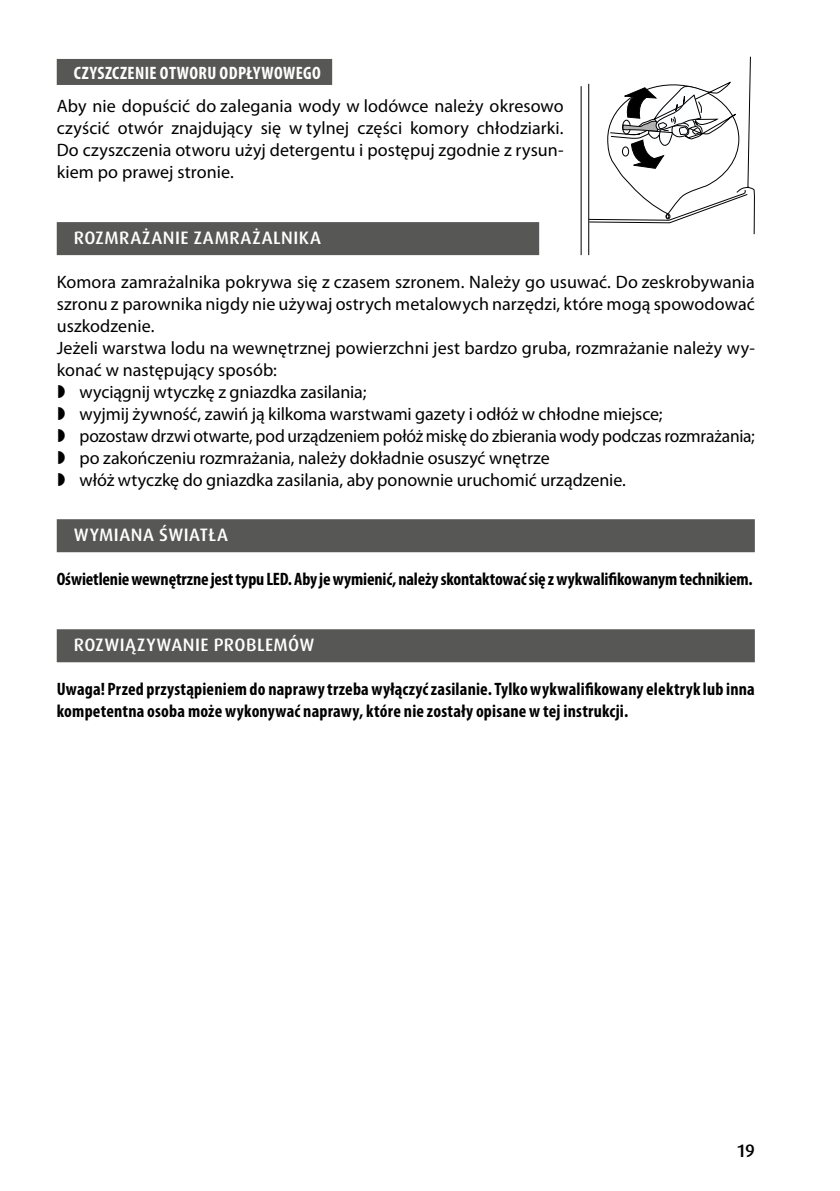
<style>
.page{position:relative;width:840px;height:1191px;background:#fff}
.page>*{position:absolute;margin:0;border:0;box-sizing:border-box;transform-origin:0 0}
.t1{font:18px/22px "Myriad Pro";color:#000;text-align:justify}
.t2{font:700 condensed 18px/22px "Myriad Pro";letter-spacing:.01em;color:#000}
.t3{font:700 condensed 18px "Myriad Pro";letter-spacing:-.01em;color:#000}
.t4{font:500 18px "Dax Pro";letter-spacing:.03em;color:#fff}
.t5{font:700 condensed 18px "Myriad Pro";letter-spacing:.025em;color:#fff}
.t6{font:500 18px "Dax Pro";color:#000}
</style>
<div class="page">
<div style="left:57px;top:59px;width:275px;height:26px;background:#575756"></div>
<div style="left:57px;top:222px;width:482px;height:33px;background:#575756"></div>
<div style="left:57px;top:519px;width:697px;height:33px;background:#575756"></div>
<div style="left:57px;top:629px;width:697px;height:33px;background:#575756"></div>
<hr style="left:588px;top:84px;width:1px;height:171px;background:#000">
<hr style="left:580px;top:86px;width:1px;height:169px;background:#000">
<svg style="left:588px;top:57px;width:166px;height:178px"></svg>
<p class="t5" style="left:74px;top:63px;width:248px">CZYSZCZENIE OTWORU ODPŁYWOWEGO</p>
<p class="t1" style="left:57px;top:95px;width:508px">Aby nie dopuścić do zalegania wody w lodówce należy okresowo czyścić otwór znajdujący się w tylnej części komory chłodziarki.<br>Do czyszczenia otworu użyj detergentu i postępuj zgodnie z rysun&shy;kiem po prawej stronie.</p>
<p class="t4" style="left:74px;top:226px;width:248px">ROZMRAŻANIE ZAMRAŻALNIKA</p>
<p class="t1" style="left:57px;top:271px;width:699px">Komora zamrażalnika pokrywa się z czasem szronem. Należy go usuwać. Do zeskrobywania</p>
<p class="t1" style="left:57px;top:293px;width:699px">szronu z parownika nigdy nie używaj ostrych metalowych narzędzi, które mogą spowodować</p>
<p class="t1" style="left:57px;top:315px;width:99px">uszkodzenie.</p>
<p class="t1" style="left:57px;top:337px;width:699px">Jeżeli warstwa lodu na wewnętrznej powierzchni jest bardzo gruba, rozmrażanie należy wy-</p>
<p class="t1" style="left:57px;top:359px;width:221px">konać w następujący sposób:</p>
<p class="t1" style="left:79px;top:381px;width:288px">wyciągnij wtyczkę z gniazdka zasilania;</p>
<p class="t1" style="left:79px;top:403px;width:584px">wyjmij żywność, zawiń ją kilkoma warstwami gazety i odłóż w chłodne miejsce;</p>
<p class="t1" style="left:79px;top:425px;width:676px">pozostaw drzwi otwarte, pod urządzeniem połóż miskę do zbierania wody podczas rozmrażania;</p>
<p class="t1" style="left:79px;top:447px;width:471px">po zakończeniu rozmrażania, należy dokładnie osuszyć wnętrze</p>
<p class="t1" style="left:79px;top:469px;width:547px">włóż wtyczkę do gniazdka zasilania, aby ponownie uruchomić urządzenie.</p>
<p class="t4" style="left:74px;top:523px;width:155px">WYMIANA ŚWIATŁA</p>
<p class="t3" style="left:57px;top:569px;width:697px">Oświetlenie wewnętrzne jest typu LED. Aby je wymienić, należy skontaktować się zwykwalifikowanym technikiem.</p>
<p class="t4" style="left:74px;top:633px;width:242px">ROZWIĄZYWANIE PROBLEMÓW</p>
<p class="t2" style="left:57px;top:678px;width:699px">Uwaga! Przed przystąpieniem do naprawy trzeba wyłączyć zasilanie. Tylko wykwalifikowany elektryk lub inna kompetentna osoba może wykonywać naprawy, które nie zostały opisane w tej instrukcji.</p>
<p class="t6" style="left:737px;top:1139px;width:19px">19</p>
</div>
